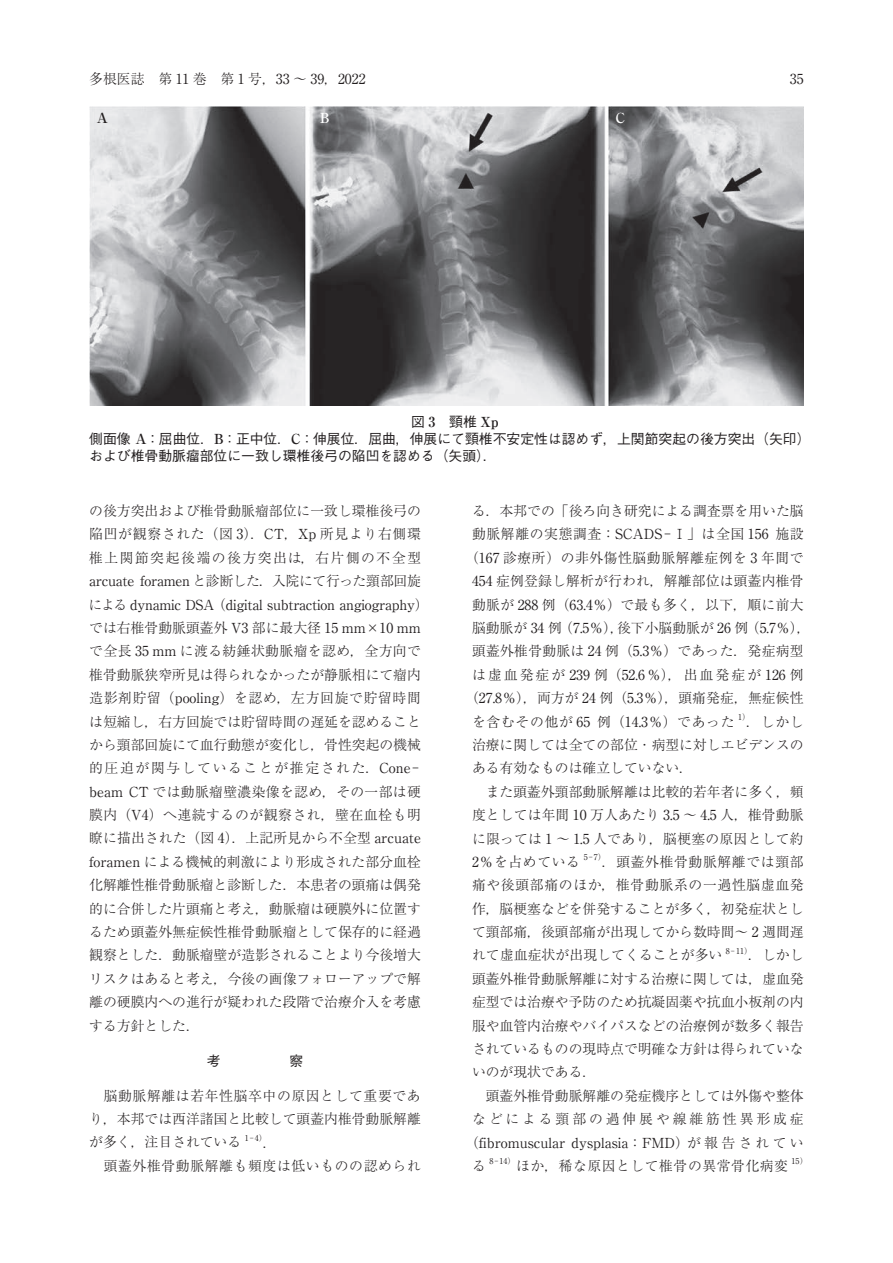
<style>
.page{position:relative;width:893px;height:1263px;background:#fff}
.page>*{position:absolute;margin:0;border:0;box-sizing:border-box;transform-origin:0 0}
.t1{font:300 13.8px/23.4px "Ryumin Pro";color:#231f20}
.t2{font:13.8px "Ryumin Pro";color:#231f20}
.t3{font:500 13.8px/17px "Gothic BBB Pro";color:#231f20}
.t4{font:300 13.8px "Ryumin Pro";letter-spacing:.045em;color:#231f20}
.t5{font:300 13.8px "Ryumin Pro";letter-spacing:.04em;color:#231f20}
.t6{font:300 13.8px "Ryumin Pro";letter-spacing:.025em;color:#231f20}
.t7{font:300 13.8px "Ryumin Pro";letter-spacing:.02em;color:#231f20}
.t8{font:300 13.8px "Ryumin Pro";letter-spacing:.05em;color:#231f20}
.t9{font:300 13.8px "Ryumin Pro";letter-spacing:.21em;color:#231f20}
.t10{font:700 13.8px "Ryumin Pro";color:#fff}
.t11{font:700 13.8px "Ryumin Pro";color:#231f20}
.t12{font:8.1px "Ryumin Pro";color:#231f20}
.s1{font-weight:300}
.s2{font-family:"Ryumin Pro";font-weight:700}
.s3{font-weight:400}
</style>
<div class="page">
<img style="left:89px;top:106px;width:715px;height:300px">
<p class="t2" style="left:89px;top:68px;width:278px"><span class="s1">多根医誌　第</span> 11 <span class="s1">巻　第</span> 1 <span class="s1">号</span>，33 ～ 39，2022</p>
<p class="t2" style="left:790px;top:68px;width:15px">35</p>
<p class="t11" style="left:96px;top:107px;width:15px">Ａ</p>
<p class="t10" style="left:318px;top:107px;width:15px">Ｂ</p>
<p class="t10" style="left:613px;top:107px;width:15px">Ｃ</p>
<p class="t3" style="left:89px;top:411px;width:723px;text-indent:322px">図 <span class="s2">3</span>　頸椎 <span class="s2">Xp<br></span>側面像 <span class="s2">A</span>：屈曲位．<span class="s2">B</span>：正中位．<span class="s2">C</span>：伸展位．屈曲，伸展にて頸椎不安定性は認めず，上関節突起の後方突出（矢印）および椎骨動脈瘤部位に一致し環椎後弓の陥凹を認める（矢頭）．</p>
<p class="t1" style="left:89px;top:498px;width:342px">の後方突出および椎骨動脈瘤部位に一致し環椎後弓の陥凹が観察された<span class="s3">（</span>図 <span class="s3">₃）．CT，Xp</span> 所見より右側環椎上関節突起後端の後方突出は<span class="s3">，</span>右片側の不全型<span class="s3">arcuate foramen</span> と診断した<span class="s3">．</span>入院にて行った頸部回旋による <span class="s3">dynamic DSA（digital subtraction angiography）</span>では右椎骨動脈頭蓋外 <span class="s3">V₃</span> 部に最大径 <span class="s3">₁₅ mm×₁₀ mm</span>で全長 <span class="s3">₃₅ mm</span> に渡る紡錘状動脈瘤を認め<span class="s3">，</span>全方向で椎骨動脈狭窄所見は得られなかったが静脈相にて瘤内造影剤貯留<span class="s3">（pooling）</span>を認め<span class="s3">，</span>左方回旋で貯留時間は短縮し<span class="s3">，</span>右方回旋では貯留時間の遅延を認めることから頸部回旋にて血行動態が変化し<span class="s3">，</span>骨性突起の機械的圧迫が関与していることが推定された<span class="s3">．Cone︲ beam CT</span> では動脈瘤壁濃染像を認め<span class="s3">，</span>その一部は硬膜内<span class="s3">（V₄）</span>へ連続するのが観察され<span class="s3">，</span>壁在血栓も明瞭に描出された<span class="s3">（</span>図 <span class="s3">₄）．</span>上記所見から不全型 <span class="s3">arcuate foramen</span> による機械的刺激により形成された部分血栓化解離性椎骨動脈瘤と診断した<span class="s3">．</span>本患者の頭痛は偶発的に合併した片頭痛と考え<span class="s3">，</span>動脈瘤は硬膜外に位置するため頭蓋外無症候性椎骨動脈瘤として保存的に経過観察とした<span class="s3">．</span>動脈瘤壁が造影されることより今後増大リスクはあると考え<span class="s3">，</span>今後の画像フォローアップで解離の硬膜内への進行が疑われた段階で治療介入を考慮する方針とした<span class="s3">．</span></p>
<p class="t3" style="left:207px;top:1050px;width:15px">考</p>
<p class="t3" style="left:290px;top:1050px;width:15px">察</p>
<p class="t1" style="left:89px;top:1083px;width:333px;text-align:justify">　脳動脈解離は若年性脳卒中の原因として重要であり<span class="s3">，</span>本邦では西洋諸国と比較して頭蓋内椎骨動脈解離が多く<span class="s3">，</span>注目されている</p>
<p class="t12" style="left:245px;top:1131px;width:24px">₁︲₄）</p>
<p class="t2" style="left:263px;top:1131px;width:15px">．</p>
<p class="t4" style="left:89px;top:1155px;width:333px">　頭蓋外椎骨動脈解離も頻度は低いものの認められ</p>
<p class="t1" style="left:472px;top:498px;width:333px">る<span class="s3">．</span>本邦での<span class="s3">「</span>後ろ向き研究による調査票を用いた脳</p>
<p class="t4" style="left:472px;top:523px;width:333px">動脈解離の実態調査<span class="s3">：SCADS︲</span>Ⅰ<span class="s3">」</span>は全国 <span class="s3">₁₅₆</span> 施設</p>
<p class="t5" style="left:465px;top:547px;width:340px"><span class="s3">（₁₆₇</span> 診療所<span class="s3">）</span>の非外傷性脳動脈解離症例を <span class="s3">₃</span> 年間で</p>
<p class="t1" style="left:472px;top:568px;width:333px"><span class="s3">₄₅₄</span> 症例登録し解析が行われ<span class="s3">，</span>解離部位は頭蓋内椎骨</p>
<p class="t6" style="left:472px;top:594px;width:333px">動脈が <span class="s3">₂₈₈</span> 例<span class="s3">（₆₃.₄％）</span>で最も多く<span class="s3">，</span>以下<span class="s3">，</span>順に前大</p>
<p class="t2" style="left:472px;top:617px;width:340px"><span class="s1">脳動脈が</span> ₃₄ <span class="s1">例</span>（₇.₅％），<span class="s1">後下小脳動脈が</span> ₂₆ <span class="s1">例</span>（₅.₇％），</p>
<p class="t7" style="left:472px;top:640px;width:333px">頭蓋外椎骨動脈は <span class="s3">₂₄</span> 例<span class="s3">（₅.₃％）</span>であった<span class="s3">．</span>発症病型</p>
<p class="t2" style="left:472px;top:664px;width:333px"><span class="s1">は虚血発症が</span> ₂₃₉ <span class="s1">例</span>（₅₂.₆％），<span class="s1">出血発症が</span> ₁₂₆ <span class="s1">例</span></p>
<p class="t2" style="left:465px;top:687px;width:340px">（₂₇.₈％），<span class="s1">両方が</span> ₂₄ <span class="s1">例</span>（₅.₃％），<span class="s1">頭痛発症</span>，<span class="s1">無症候性</span></p>
<p class="t8" style="left:472px;top:710px;width:264px">を含むその他が <span class="s3">₆₅</span> 例<span class="s3">（₁₄.₃％）</span>であった</p>
<p class="t12" style="left:738px;top:710px;width:14px">₁）</p>
<p class="t1" style="left:472px;top:709px;width:333px;text-indent:274px"><span class="s3">．</span>しかし治療に関しては全ての部位･病型に対しエビデンスのある有効なものは確立していない<span class="s3">．<br></span>　また頭蓋外頸部動脈解離は比較的若年者に多く<span class="s3">，</span>頻度としては年間 <span class="s3">₁₀</span> 万人あたり <span class="s3">₃.₅ ～ ₄.₅</span> 人<span class="s3">，</span>椎骨動脈に限っては <span class="s3">₁ ～ ₁.₅</span> 人であり<span class="s3">，</span>脳梗塞の原因として約<br><span class="s3">₂％</span>を占めている</p>
<p class="t12" style="left:584px;top:851px;width:24px">₅︲₇）</p>
<p class="t1" style="left:472px;top:849px;width:333px;text-align:justify;text-indent:130px"><span class="s3">．</span>頭蓋外椎骨動脈解離では頸部痛や後頭部痛のほか<span class="s3">，</span>椎骨動脈系の一過性脳虚血発作<span class="s3">，</span>脳梗塞などを併発することが多く<span class="s3">，</span>初発症状として頸部痛<span class="s3">，</span>後頭部痛が出現してから数時間<span class="s3">～ ₂</span> 週間遅れて虚血症状が出現してくることが多い</p>
<p class="t12" style="left:726px;top:944px;width:28px">₈︲₁₁）</p>
<p class="t1" style="left:748px;top:942px;width:57px"><span class="s3">．</span>しかし</p>
<p class="t1" style="left:472px;top:966px;width:333px">頭蓋外椎骨動脈解離に対する治療に関しては<span class="s3">，</span>虚血発</p>
<p class="t1" style="left:472px;top:989px;width:333px">症型では治療や予防のため抗凝固薬や抗血小板剤の内</p>
<p class="t1" style="left:472px;top:1013px;width:333px">服や血管内治療やバイパスなどの治療例が数多く報告</p>
<p class="t1" style="left:472px;top:1036px;width:333px">されているものの現時点で明確な方針は得られていな</p>
<p class="t1" style="left:472px;top:1059px;width:126px">いのが現状である<span class="s3">．</span></p>
<p class="t1" style="left:472px;top:1083px;width:333px">　頭蓋外椎骨動脈解離の発症機序としては外傷や整体</p>
<p class="t9" style="left:472px;top:1108px;width:333px">などによる頸部の過伸展や線維筋性異形成症</p>
<p class="t2" style="left:465px;top:1131px;width:340px">（fibromuscular dysplasia：FMD）<span class="s1">が報告されてい</span></p>
<p class="t1" style="left:472px;top:1153px;width:15px">る</p>
<p class="t12" style="left:489px;top:1155px;width:28px">₈︲₁₄）</p>
<p class="t5" style="left:516px;top:1155px;width:273px">ほか<span class="s3">，</span>稀な原因として椎骨の異常骨化病変</p>
<p class="t12" style="left:792px;top:1155px;width:18px">₁₅）</p>
</div>
